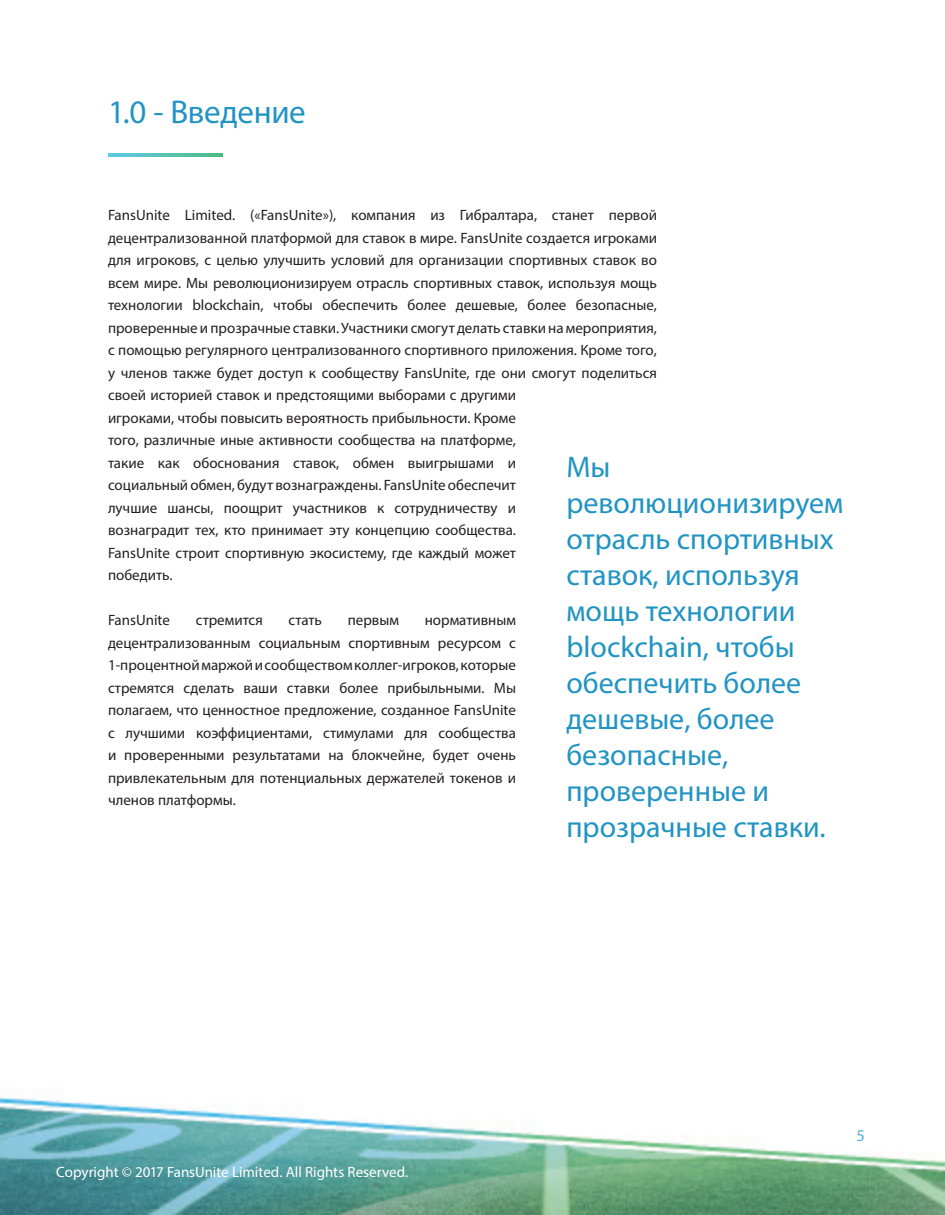
<style>
.page{position:relative;width:945px;height:1215px;background:#fff}
.page>*{position:absolute;margin:0;border:0;box-sizing:border-box;transform-origin:0 0}
.t1{font:33px "Myriad Pro";letter-spacing:-.01em;color:#2194c3}
.t2{font:30px/36px "Myriad Pro";color:#2194c3}
.t3{font:16.5px "Myriad Pro";color:#52aee1}
.t4{font:15px/22.5px "Myriad Pro";color:#231f20}
.t5{font:15px "Myriad Pro";color:#fff}
</style>
<div class="page">
<img style="left:0;top:156px;width:945px;height:1059px">
<svg style="left:108px;top:153px;width:115px;height:3px"></svg>
<p class="t1" style="left:108px;top:92px;width:199px">1.0 - Введение</p>
<p class="t4" style="left:108px;top:204px;width:551px">FansUnite Limited. («FansUnite»), компания из Гибралтара, станет первой децентрализованной платформой для ставок в мире. FansUnite создается игроками для игроковs, с целью улучшить условий для организации спортивных ставок во всем мире. Мы революционизируем отрасль спортивных ставок, используя мощь технологии blockchain, чтобы обеспечить более дешевые, более безопасные, проверенные и прозрачные ставки. Участники смогут делать ставки на мероприятия, с помощью регулярного централизованного спортивного приложения. Кроме того, у членов также будет доступ к сообществу FansUnite, где они смогут поделиться своей историей ставок и предстоящими выборами с другими<br>игроками, чтобы повысить вероятность прибыльности. Кроме<br>того, различные иные активности сообщества на платформе,<br>такие как обоснования ставок, обмен выигрышами и<br>социальный обмен, будут вознаграждены. FansUnite обеспечит<br>лучшие шансы, поощрит участников к сотрудничеству и<br>вознаградит тех, кто принимает эту концепцию сообщества.<br>FansUnite строит спортивную экосистему, где каждый может<br>победить.</p>
<p class="t4" style="left:108px;top:609px;width:64px">FansUnite</p>
<p class="t4" style="left:196px;top:609px;width:69px">стремится</p>
<p class="t4" style="left:289px;top:609px;width:35px">стать</p>
<p class="t4" style="left:348px;top:609px;width:53px">первым</p>
<p class="t2" style="left:566px;top:448px;width:279px">Мы революционизируем отрасль спортивных ставок, используя мощь технологии blockchain, чтобы обеспечить более дешевые, более безопасные, проверенные и прозрачные ставки.</p>
<p class="t4" style="left:108px;top:609px;width:410px;text-align:justify;text-indent:317px">нормативным децентрализованным социальным спортивным ресурсом с 1-процентной маржой и сообществом коллег-игроков, которые стремятся сделать ваши ставки более прибыльными. Мы полагаем, что ценностное предложение, созданное FansUnite с лучшими коэффициентами, стимулами для сообщества и проверенными результатами на блокчейне, будет очень привлекательным для потенциальных держателей токенов и членов платформы.</p>
<p class="t5" style="left:56px;top:1163px;width:354px">Copyright © 2017 FansUnite Limited. All Rights Reserved.</p>
<p class="t3" style="left:856px;top:1125px;width:10px">5</p>
</div>
